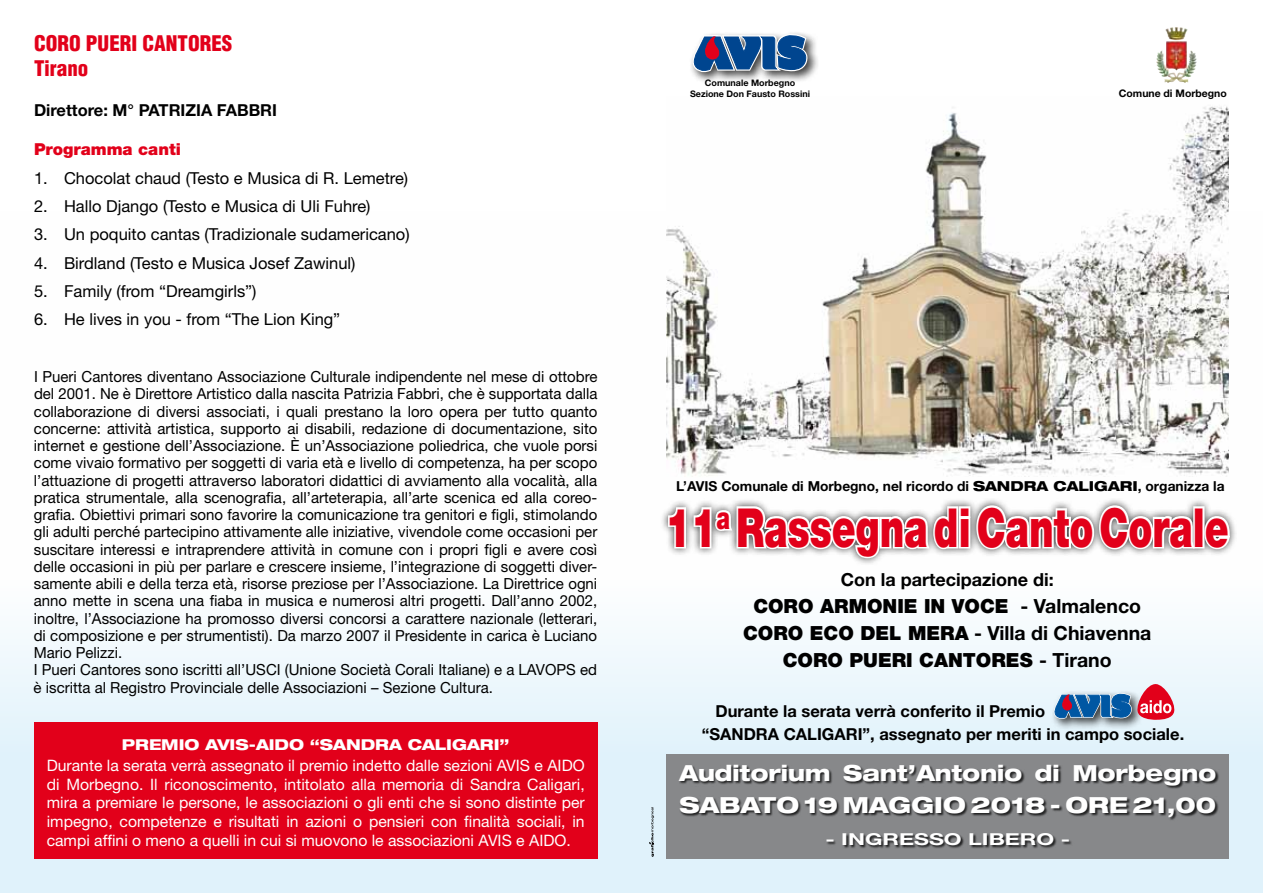
<style>
.page{position:relative;width:1263px;height:893px;background:#fff}
.page>*{position:absolute;margin:0;border:0;box-sizing:border-box;transform-origin:0 0}
.t1{font:900 53.85px "Helvetica Neue";color:#e2001a;scale:.71 1}
.t2{font:800 expanded 22.2px/32px "Helvetica Neue";color:#fff}
.t3{font:900 condensed 21px/25.2px "Helvetica";color:#e2001a}
.t4{font:900 19.5px/27px "Helvetica Neue";color:#000}
.t5{font:700 19.5px "Helvetica Neue";color:#000}
.t6{font:700 18px "Helvetica Neue";color:#000}
.t7{font:16.5px "Helvetica Neue";color:#000}
.t8{font:700 16.5px/23px "Helvetica Neue";color:#000}
.t9{font:700 16.5px "Helvetica Neue";color:#fff;scale:1.4 1}
.t10{font:900 16.5px "Helvetica Neue";color:#e2001a}
.t11{font:15.75px/18.9px "Helvetica Neue";color:#fff;text-align:justify}
.t12{font:15.3px/17.2px "Helvetica Neue";color:#000}
.t13{font:800 expanded 15px "Helvetica Neue";color:#fff}
.t14{font:700 13.8px "Helvetica Neue";color:#000}
.t15{font:700 10.5px "Helvetica Neue";color:#000}
.t16{font:700 9px/10.8px "Helvetica Neue";color:#000;text-align:center}
.s1{font-weight:800;font-stretch:expanded}
.s2{font-weight:700}
.s3{font-weight:900}
</style>
<div class="page">
<div style="left:0;top:211px;width:1263px;height:682px;background:linear-gradient(to bottom,#fff,#e0f1fa)"></div>
<div style="left:34px;top:723px;width:563px;height:136px;background:#e2001a"></div>
<img style="left:667px;top:106px;width:562px;height:372px">
<div style="left:667px;top:754px;width:562px;height:105px;background:#87888a"></div>
<img style="left:1165px;top:27px;width:20px;height:13px">
<div style="left:660px;top:497px;width:578px;height:68px;background:#000;opacity:.75"></div>
<svg style="left:666px;top:503px;width:566px;height:57px"></svg>
<svg style="left:649px;top:807px;width:5px;height:50px"></svg>
<div style="left:1050px;top:689px;width:93px;height:42px;background:#e7f5fc"></div>
<svg style="left:1052px;top:612px;width:124px;height:154px"></svg>
<div style="left:679px;top:766px;width:540px;height:83px;background:#000;opacity:.75"></div>
<div style="left:688px;top:30px;width:131px;height:53px;background:#000;opacity:.75"></div>
<svg style="left:690px;top:30px;width:119px;height:53px"></svg>
<h3 class="t3" style="left:34px;top:30px;width:200px">CORO PUERI CANTORES<br>TIRANO</h3>
<p class="t8" style="left:34px;top:98px;width:203px">Direttore: M° Patrizia Fabbri</p>
<p class="t10" style="left:34px;top:140px;width:148px">PROGRAMMA CANTI</p>
<p class="t7" style="left:34px;top:168px;width:376px">1. Chocolat chaud (Testo e Musica di R. Lemetre)</p>
<p class="t7" style="left:34px;top:196px;width:338px">2. Hallo Django (Testo e Musica di Uli Fuhre)</p>
<p class="t7" style="left:34px;top:225px;width:377px">3. Un poquito cantas (Tradizionale sudamericano)</p>
<p class="t7" style="left:34px;top:253px;width:323px">4. Birdland (Testo e Musica Josef Zawinul)</p>
<p class="t7" style="left:34px;top:281px;width:224px">5. Family (from “Dreamgirls”)</p>
<p class="t7" style="left:34px;top:310px;width:308px">6. He lives in you - from “The Lion King”</p>
<p class="t12" style="left:34px;top:368px;width:565px">I Pueri Cantores diventano Associazione Culturale indipendente nel mese di ottobre del 2001. Ne è Direttore Artistico dalla nascita Patrizia Fabbri, che è supportata dalla collaborazione di diversi associati, i quali prestano la loro opera per tutto quanto concerne: attività artistica, supporto ai disabili, redazione di documentazione, sito internet e gestione dell’Associazione. È un’Associazione poliedrica, che vuole porsi come vivaio formativo per soggetti di varia età e livello di competenza, ha per scopo l’attuazione di progetti attraverso laboratori didattici di avviamento alla vocalità, alla pratica strumentale, alla scenografia, all’arteterapia, all’arte scenica ed alla coreo&shy;grafia. Obiettivi primari sono favorire la comunicazione tra genitori e figli, stimolando gli adulti perché partecipino attivamente alle iniziative, vivendole come occasioni per suscitare interessi e intraprendere attività in comune con i propri figli e avere così delle occasioni in più per parlare e crescere insieme, l’integrazione di soggetti diver&shy;samente abili e della terza età, risorse preziose per l’Associazione. La Direttrice ogni anno mette in scena una fiaba in musica e numerosi altri progetti. Dall’anno 2002, inoltre, l’Associazione ha promosso diversi concorsi a carattere nazionale (letterari, di composizione e per strumentisti). Da marzo 2007 il Presidente in carica è Luciano Mario Pelizzi.<br>I Pueri Cantores sono iscritti all’USCI (Unione Società Corali Italiane) e a LAVOPS ed è iscritta al Registro Provinciale delle Associazioni – Sezione Cultura.</p>
<p class="t13" style="left:122px;top:735px;width:389px">PREMIO AVIS-AIDO “SANDRA CALIGARI”</p>
<p class="t11" style="left:47px;top:755px;width:539px">Durante la serata verrà assegnato il premio indetto dalle sezioni AVIS e AIDO di Morbegno. Il riconoscimento, intitolato alla memoria di Sandra Caligari, mira a premiare le persone, le associazioni o gli enti che si sono distinte per impegno, competenze e risultati in azioni o pensieri con finalità sociali, in campi affini o meno a quelli in cui si muovono le associazioni AVIS e AIDO.</p>
<p class="t16" style="left:690px;top:77px;width:121px">Comunale Morbegno<br>Sezione Don Fausto Rossini</p>
<p class="t15" style="left:1119px;top:87px;width:109px">Comune di Morbegno</p>
<p class="t14" style="left:676px;top:477px;width:550px">L’AVIS Comunale di Morbegno, nel ricordo di <span class="s1">SANDRA CALIGARI</span>, organizza la</p>
<h1 class="t1" style="left:665px;top:495px;width:795px">11<sup>A</sup> RASSEGNA DI CANTO CORALE</h1>
<p class="t6" style="left:841px;top:569px;width:214px">Con la partecipazione di:</p>
<p class="t4" style="left:743px;top:593px;width:400px;text-indent:10px">CORO ARMONIE IN VOCE <span class="s2">- Valmalenco<br></span>CORO</p>
<p class="t4" style="left:810px;top:620px;width:16px">ECO</p>
<p class="t5" style="left:860px;top:621px;width:293px"><span class="s3">DEL MERA</span> - Villa di Chiavenna</p>
<p class="t4" style="left:783px;top:647px;width:31px">CORO</p>
<p class="t4" style="left:849px;top:647px;width:264px">PUERI CANTORES <span class="s2">- Tirano</span></p>
<p class="t8" style="left:702px;top:700px;width:484px;text-indent:14px">Durante la serata verrà conferito il Premio<br>“SANDRA CALIGARI”, assegnato per meriti in campo sociale.</p>
<h2 class="t2" style="left:679px;top:757px;width:538px">Auditorium Sant’Antonio di Morbegno<br>SABATO 19 MAGGIO 2018 - ORE 21,00</h2>
<p class="t9" style="left:825px;top:829px;width:176px">- INGRESSO LIBERO -</p>
</div>
